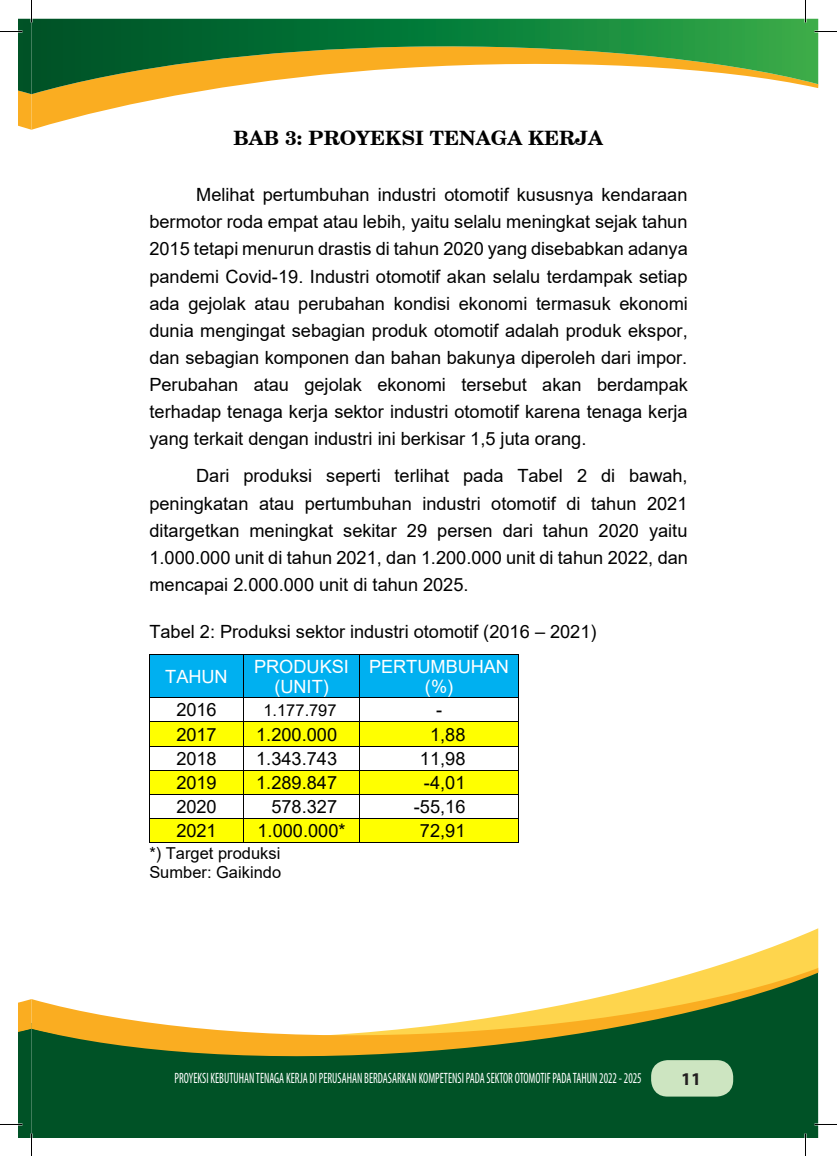
<style>
.page{position:relative;width:837px;height:1156px;background:#fff}
.page>*{position:absolute;margin:0;border:0;box-sizing:border-box;transform-origin:0 0}
.t1{font:700 19.8px "Century Schlbk Cyrillic BT";color:#000}
.t2{font:18.15px/27.2px "Arial";color:#000;text-align:justify}
.t3{font:18.15px/20.9px "Arial";letter-spacing:-.005em;color:#fff;text-align:center}
.t4{font:700 18px "Myriad Pro";color:#231f20}
.t5{font:16.5px/19px "Arial";color:#000}
.t6{font:condensed 15px "Myriad Pro";color:#fff;scale:.77 1}
</style>
<div class="page">
<div style="left:150px;top:655px;width:93px;height:42px;background:#00b0f0"></div>
<div style="left:243px;top:655px;width:117px;height:42px;background:#00b0f0"></div>
<div style="left:360px;top:655px;width:158px;height:42px;background:#00b0f0"></div>
<hr style="left:150px;top:654px;width:93px;height:1px;background:#000">
<hr style="left:243px;top:654px;width:116px;height:1px;background:#000">
<hr style="left:360px;top:654px;width:158px;height:1px;background:#000">
<hr style="left:149px;top:655px;width:1px;height:42px;background:#000">
<hr style="left:243px;top:655px;width:1px;height:42px;background:#000">
<hr style="left:360px;top:655px;width:1px;height:42px;background:#000">
<hr style="left:518px;top:655px;width:1px;height:42px;background:#000">
<hr style="left:150px;top:697px;width:93px;height:1px;background:#000">
<hr style="left:243px;top:697px;width:116px;height:1px;background:#000">
<hr style="left:360px;top:697px;width:158px;height:1px;background:#000">
<div style="left:150px;top:722px;width:93px;height:24px;background:#ff0"></div>
<div style="left:243px;top:722px;width:117px;height:24px;background:#ff0"></div>
<div style="left:360px;top:722px;width:158px;height:24px;background:#ff0"></div>
<hr style="left:150px;top:721px;width:93px;height:1px;background:#000">
<hr style="left:243px;top:721px;width:116px;height:1px;background:#000">
<hr style="left:360px;top:721px;width:158px;height:1px;background:#000">
<hr style="left:150px;top:746px;width:93px;height:1px;background:#000">
<hr style="left:243px;top:746px;width:116px;height:1px;background:#000">
<hr style="left:360px;top:746px;width:158px;height:1px;background:#000">
<div style="left:150px;top:770px;width:93px;height:24px;background:#ff0"></div>
<div style="left:243px;top:770px;width:117px;height:24px;background:#ff0"></div>
<div style="left:360px;top:770px;width:158px;height:24px;background:#ff0"></div>
<hr style="left:150px;top:770px;width:93px;height:1px;background:#000">
<hr style="left:243px;top:770px;width:116px;height:1px;background:#000">
<hr style="left:360px;top:770px;width:158px;height:1px;background:#000">
<hr style="left:150px;top:794px;width:93px;height:1px;background:#000">
<hr style="left:243px;top:794px;width:116px;height:1px;background:#000">
<hr style="left:360px;top:794px;width:158px;height:1px;background:#000">
<div style="left:150px;top:819px;width:93px;height:23px;background:#ff0"></div>
<div style="left:243px;top:819px;width:117px;height:23px;background:#ff0"></div>
<div style="left:360px;top:819px;width:158px;height:23px;background:#ff0"></div>
<hr style="left:150px;top:818px;width:93px;height:1px;background:#000">
<hr style="left:243px;top:818px;width:116px;height:1px;background:#000">
<hr style="left:360px;top:818px;width:158px;height:1px;background:#000">
<svg style="left:149px;top:697px;width:1px;height:146px"></svg>
<hr style="left:150px;top:842px;width:93px;height:1px;background:#000">
<svg style="left:243px;top:698px;width:1px;height:144px"></svg>
<hr style="left:243px;top:842px;width:116px;height:1px;background:#000">
<hr style="left:360px;top:842px;width:158px;height:1px;background:#000">
<svg style="left:518px;top:697px;width:1px;height:146px"></svg>
<div style="left:32px;top:1063px;width:786px;height:74px;background:#005226"></div>
<svg style="left:710px;top:928px;width:108px;height:40px"></svg>
<svg style="left:32px;top:94px;width:152px;height:36px"></svg>
<svg style="left:32px;top:968px;width:786px;height:95px"></svg>
<svg style="left:32px;top:19px;width:786px;height:75px"></svg>
<div style="left:651px;top:1060px;width:82px;height:36px;background:#cde5c1;border-radius:16px"></div>
<hr style="left:814px;top:1123px;width:23px;height:2px;background:#fff">
<hr style="left:804px;top:0;width:2px;height:23px;background:#fff">
<hr style="left:804px;top:1133px;width:2px;height:23px;background:#fff">
<svg style="left:814px;top:31px;width:23px;height:1px"></svg>
<svg style="left:814px;top:1124px;width:23px;height:1px"></svg>
<svg style="left:0;top:0;width:32px;height:130px"></svg>
<svg style="left:0;top:999px;width:32px;height:157px"></svg>
<svg style="left:805px;top:0;width:1px;height:23px"></svg>
<svg style="left:805px;top:1133px;width:1px;height:23px"></svg>
<p class="t1" style="left:233px;top:125px;width:371px">BAB 3: PROYEKSI TENAGA KERJA</p>
<p class="t2" style="left:149px;top:181px;width:540px;text-indent:47px">Melihat pertumbuhan industri otomotif kususnya kendaraan bermotor roda empat atau lebih, yaitu selalu meningkat sejak tahun 2015 tetapi menurun drastis di tahun 2020 yang disebabkan adanya pandemi Covid-19. Industri otomotif akan selalu terdampak setiap ada gejolak atau perubahan kondisi ekonomi termasuk ekonomi dunia mengingat sebagian produk otomotif adalah produk ekspor, dan sebagian komponen dan bahan bakunya diperoleh dari impor.<br>Perubahan atau gejolak ekonomi tersebut akan berdampak terhadap tenaga kerja sektor industri otomotif karena tenaga kerja yang terkait dengan industri ini berkisar 1,5 juta orang.</p>
<p class="t2" style="left:149px;top:462px;width:540px;text-indent:47px">Dari produksi seperti terlihat pada Tabel 2 di bawah, peningkatan atau pertumbuhan industri otomotif di tahun 2021 ditargetkan meningkat sekitar 29 persen dari tahun 2020 yaitu 1.000.000 unit di tahun 2021, dan 1.200.000 unit di tahun 2022, dan mencapai 2.000.000 unit di tahun 2025.</p>
<p class="t2" style="left:149px;top:618px;width:449px">Tabel 2: Produksi sektor industri otomotif (2016 – 2021)</p>
<p class="t3" style="left:165px;top:666px;width:64px">TAHUN</p>
<p class="t3" style="left:254px;top:656px;width:96px">PRODUKSI (UNIT)</p>
<p class="t3" style="left:369px;top:656px;width:142px">PERTUMBUHAN (%)</p>
<p class="t2" style="left:176px;top:696px;width:42px">2016</p>
<p class="t5" style="left:263px;top:700px;width:75px">1.177.797</p>
<p class="t2" style="left:436px;top:696px;width:8px">-</p>
<p class="t2" style="left:176px;top:720px;width:42px">2017</p>
<p class="t2" style="left:256px;top:720px;width:83px">1.200.000</p>
<p class="t2" style="left:430px;top:720px;width:37px">1,88</p>
<p class="t2" style="left:176px;top:744px;width:42px">2018</p>
<p class="t2" style="left:256px;top:744px;width:83px">1.343.743</p>
<p class="t2" style="left:420px;top:744px;width:47px">11,98</p>
<p class="t2" style="left:176px;top:769px;width:42px">2019</p>
<p class="t2" style="left:256px;top:769px;width:83px">1.289.847</p>
<p class="t2" style="left:424px;top:769px;width:43px">-4,01</p>
<p class="t2" style="left:176px;top:793px;width:42px">2020</p>
<p class="t2" style="left:271px;top:793px;width:67px">578.327</p>
<p class="t2" style="left:414px;top:793px;width:53px">-55,16</p>
<p class="t2" style="left:176px;top:817px;width:42px">2021</p>
<p class="t2" style="left:257px;top:817px;width:90px">1.000.000*</p>
<p class="t2" style="left:420px;top:817px;width:47px">72,91</p>
<p class="t5" style="left:149px;top:843px;width:133px">*) Target produksi<br>Sumber: Gaikindo</p>
<p class="t6" style="left:175px;top:1068px;width:608px">PROYEKSI KEBUTUHAN TENAGA KERJA DI PERUSAHAN BERDASARKAN KOMPETENSI PADA SEKTOR OTOMOTIF PADA TAHUN 2022 - 2025</p>
<p class="t4" style="left:681px;top:1067px;width:21px">11</p>
</div>
